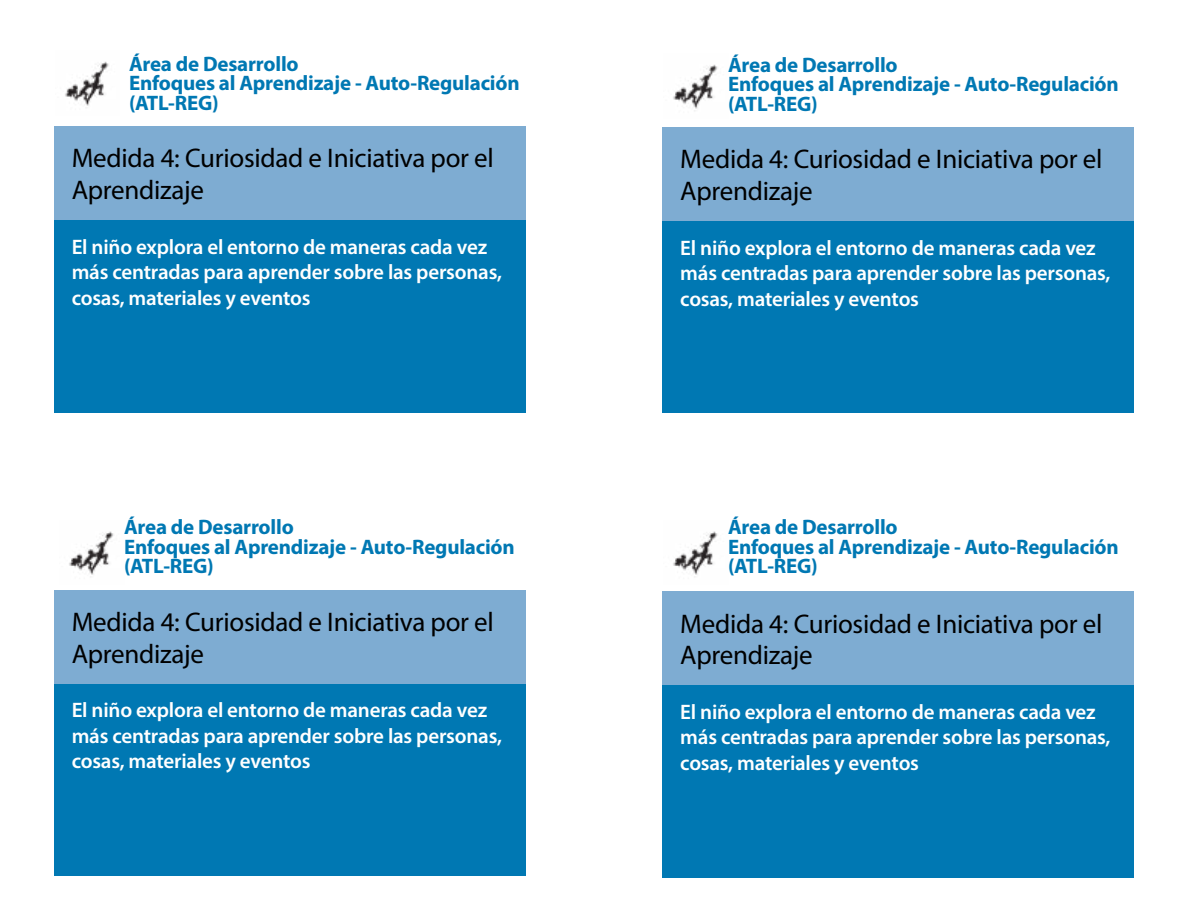
<style>
.page{position:relative;width:1188px;height:918px;background:#fff}
.page>*{position:absolute;margin:0;border:0;box-sizing:border-box;transform-origin:0 0}
.Measure{font:27px/31.5px "Myriad Pro";letter-spacing:-.01em;color:#000}
.Measure_description{font:600 21px/25.5px "Myriad Pro";letter-spacing:-.01em;color:#fff}
.t1{font:700 21px/19.5px "Myriad Pro";letter-spacing:-.01em;color:#0078b3}
</style>
<div class="page">
<img style="left:65px;top:61px;width:44px;height:45px">
<img style="left:673px;top:64px;width:45px;height:47px">
<img style="left:69px;top:531px;width:45px;height:46px">
<img style="left:673px;top:531px;width:45px;height:46px">
<div style="left:54px;top:220px;width:471px;height:192px;background:#0078b3"></div>
<div style="left:662px;top:221px;width:472px;height:192px;background:#0078b3"></div>
<div style="left:54px;top:684px;width:471px;height:192px;background:#0078b3"></div>
<div style="left:662px;top:685px;width:472px;height:193px;background:#0078b3"></div>
<div style="left:54px;top:126px;width:471px;height:94px;background:#7eacd2"></div>
<div style="left:662px;top:127px;width:472px;height:94px;background:#7eacd2"></div>
<div style="left:54px;top:590px;width:471px;height:94px;background:#7eacd2"></div>
<div style="left:662px;top:592px;width:472px;height:93px;background:#7eacd2"></div>
<p class="t1" style="left:129px;top:53px;width:392px">Área de Desarrollo<br>Enfoques al Aprendizaje - Auto-Regulación (ATL-REG)</p>
<p class="t1" style="left:728px;top:54px;width:392px">Área de Desarrollo<br>Enfoques al Aprendizaje - Auto-Regulación (ATL-REG)</p>
<p class="Measure" style="left:72px;top:142px;width:424px">Medida 4: Curiosidad e Iniciativa por el<br>Aprendizaje</p>
<p class="Measure" style="left:680px;top:143px;width:424px">Medida 4: Curiosidad e Iniciativa por el<br>Aprendizaje</p>
<p class="Measure_description" style="left:72px;top:233px;width:432px">El niño explora el entorno de maneras cada vez más centradas para aprender sobre las personas, cosas, materiales y eventos</p>
<p class="Measure_description" style="left:680px;top:234px;width:432px">El niño explora el entorno de maneras cada vez más centradas para aprender sobre las personas, cosas, materiales y eventos</p>
<p class="t1" style="left:124px;top:517px;width:392px">Área de Desarrollo<br>Enfoques al Aprendizaje - Auto-Regulación (ATL-REG)</p>
<p class="t1" style="left:728px;top:517px;width:392px">Área de Desarrollo<br>Enfoques al Aprendizaje - Auto-Regulación (ATL-REG)</p>
<p class="Measure" style="left:72px;top:606px;width:424px">Medida 4: Curiosidad e Iniciativa por el<br>Aprendizaje</p>
<p class="Measure" style="left:680px;top:607px;width:424px">Medida 4: Curiosidad e Iniciativa por el<br>Aprendizaje</p>
<p class="Measure_description" style="left:72px;top:697px;width:432px">El niño explora el entorno de maneras cada vez más centradas para aprender sobre las personas, cosas, materiales y eventos</p>
<p class="Measure_description" style="left:680px;top:699px;width:432px">El niño explora el entorno de maneras cada vez más centradas para aprender sobre las personas, cosas, materiales y eventos</p>
</div>
